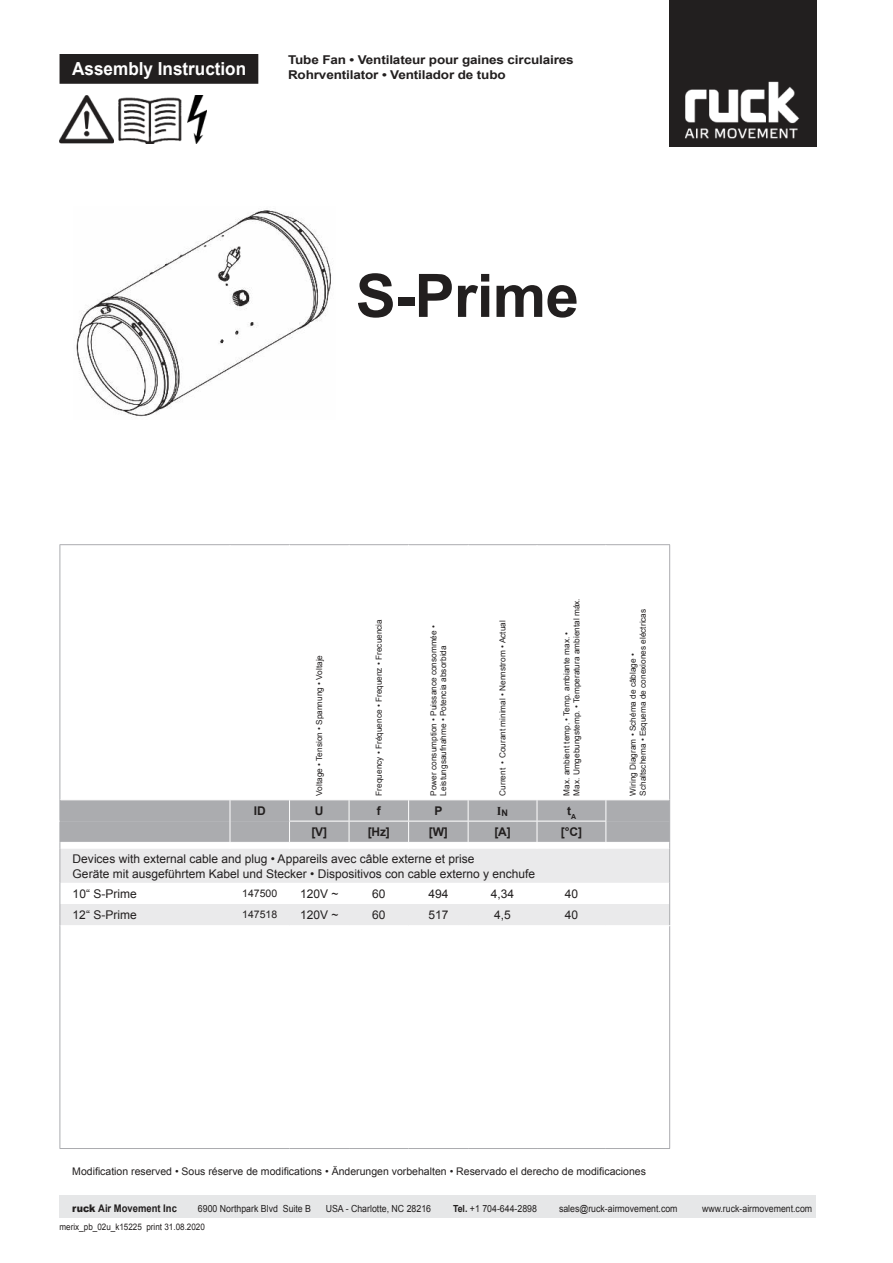
<style>
.page{position:relative;width:893px;height:1263px;background:#fff}
.page>*{position:absolute;margin:0;border:0;box-sizing:border-box;transform-origin:0 0}
.t1{font:700 60px "Arial";letter-spacing:-.01em;color:#221f1f}
.t2{font:700 18px "Arial";color:#fff;scale:.95 1}
.t3{font:700 12.15px/15px "Arial";letter-spacing:-.01em;color:#221f1f;scale:1.11 1}
.t4{font:12px/14.4px "Arial";color:#221f1f}
.t5{font:700 12px "Arial";color:#221f1f}
.t6{font:700 12px "Times New Roman";color:#221f1f}
.t7{font:10.5px "Arial";color:#221f1f}
.t8{font:700 10.5px "Arial";color:#221f1f;scale:.9 1}
.t9{font:9.75px "Arial";color:#221f1f;scale:.9 1}
.t10{font:9px "Arial";color:#221f1f;scale:.9 1}
.t11{font:8.25px/9.8px "Arial";color:#221f1f}
.s1{font-weight:900}
.s2{font-weight:700}
</style>
<div class="page">
<div style="left:60px;top:55px;width:198px;height:28px;background:#221f1f"></div>
<div style="left:60px;top:54px;width:198px;height:30px;border:2px solid #221f1f"></div>
<div style="left:60px;top:1195px;width:756px;height:22px;background:#e6e7e8"></div>
<hr style="left:60px;top:544px;width:170px;height:1px;background:#abacaf">
<hr style="left:60px;top:545px;width:1px;height:255px;background:#abacaf">
<hr style="left:230px;top:544px;width:60px;height:1px;background:#abacaf">
<hr style="left:290px;top:544px;width:59px;height:1px;background:#abacaf">
<hr style="left:349px;top:544px;width:60px;height:1px;background:#abacaf">
<hr style="left:409px;top:544px;width:59px;height:1px;background:#abacaf">
<hr style="left:468px;top:544px;width:69px;height:1px;background:#abacaf">
<hr style="left:537px;top:544px;width:69px;height:1px;background:#abacaf">
<hr style="left:606px;top:544px;width:64px;height:1px;background:#abacaf">
<hr style="left:669px;top:545px;width:1px;height:255px;background:#abacaf">
<hr style="left:60px;top:926px;width:1px;height:222px;background:#abacaf">
<hr style="left:669px;top:926px;width:1px;height:222px;background:#abacaf">
<hr style="left:60px;top:1148px;width:170px;height:1px;background:#abacaf">
<hr style="left:230px;top:1148px;width:60px;height:1px;background:#abacaf">
<hr style="left:290px;top:1148px;width:59px;height:1px;background:#abacaf">
<hr style="left:349px;top:1148px;width:60px;height:1px;background:#abacaf">
<hr style="left:409px;top:1148px;width:59px;height:1px;background:#abacaf">
<hr style="left:468px;top:1148px;width:69px;height:1px;background:#abacaf">
<hr style="left:537px;top:1148px;width:69px;height:1px;background:#abacaf">
<hr style="left:606px;top:1148px;width:64px;height:1px;background:#abacaf">
<hr style="left:60px;top:799px;width:170px;height:1px;background:#fff">
<svg style="left:60px;top:800px;width:610px;height:126px"></svg>
<img style="left:670px;top:0;width:146px;height:147px">
<img style="left:60px;top:96px;width:53px;height:48px">
<img style="left:118px;top:97px;width:64px;height:47px">
<img style="left:187px;top:96px;width:19px;height:47px">
<img style="left:76px;top:210px;width:255px;height:207px">
<h2 class="t2" style="left:72px;top:62px;width:185px">Assembly Instruction</h2>
<h3 class="t3" style="left:288px;top:53px;width:259px">Tube Fan • Ventilateur pour gaines circulaires<br>Rohrventilator • Ventilador de tubo</h3>
<h1 class="t1" style="left:356px;top:273px;width:225px">S-Prime</h1>
<p class="t11" style="left:315px;top:795px;width:142px;rotate:-90deg">Voltage • Tension • Spannung • Voltaje</p>
<p class="t11" style="left:375px;top:795px;width:178px;rotate:-90deg">Frequency • Fréquence • Frequenz • Frecuencia</p>
<p class="t11" style="left:429px;top:795px;width:172px;rotate:-90deg">Power consumption • Puissance consommée •<br>Leistungsaufnahme • Potencia absorbida</p>
<p class="t11" style="left:499px;top:795px;width:177px;rotate:-90deg">Current • Courant minimal • Nennstrom • Actual</p>
<p class="t11" style="left:563px;top:795px;width:199px;rotate:-90deg">Max. ambient temp. • Temp. ambiante max. •<br>Max. Umgebungstemp. • Temperatura ambiental máx.</p>
<p class="t11" style="left:629px;top:795px;width:188px;rotate:-90deg">Wiring Diagram • Schéma de câblage •<br>Schaltschema • Esquema de conexiones eléctricas</p>
<h3 class="t5" style="left:254px;top:806px;width:13px">ID</h3>
<h3 class="t5" style="left:315px;top:806px;width:10px">U</h3>
<h3 class="t5" style="left:377px;top:806px;width:5px">f</h3>
<h3 class="t5" style="left:434px;top:806px;width:10px">P</h3>
<h3 class="t6" style="left:497px;top:803px;width:13px">I<sub>N</sub></h3>
<h3 class="t5" style="left:567px;top:806px;width:11px">t<sub>A</sub></h3>
<h3 class="t5" style="left:311px;top:827px;width:17px">[V]</h3>
<h3 class="t5" style="left:368px;top:827px;width:24px">[Hz]</h3>
<h3 class="t5" style="left:429px;top:827px;width:21px">[W]</h3>
<h3 class="t5" style="left:494px;top:827px;width:18px">[A]</h3>
<h3 class="t5" style="left:561px;top:827px;width:23px">[°C]</h3>
<h3 class="t4" style="left:73px;top:853px;width:464px">Devices with external cable and plug • Appareils avec câble externe et prise<br>Geräte mit ausgeführtem Kabel und Stecker • Dispositivos con cable externo y enchufe</h3>
<h3 class="t4" style="left:73px;top:888px;width:66px">10“ S-Prime</h3>
<p class="t7" style="left:242px;top:889px;width:37px">147500</p>
<h3 class="t4" style="left:300px;top:887px;width:40px">120V ~</h3>
<h3 class="t4" style="left:372px;top:887px;width:15px">60</h3>
<h3 class="t4" style="left:428px;top:887px;width:22px">494</h3>
<h3 class="t4" style="left:491px;top:887px;width:25px">4,34</h3>
<h3 class="t4" style="left:565px;top:887px;width:15px">40</h3>
<h3 class="t4" style="left:73px;top:909px;width:66px">12“ S-Prime</h3>
<p class="t7" style="left:242px;top:911px;width:37px">147518</p>
<h3 class="t4" style="left:300px;top:909px;width:40px">120V ~</h3>
<h3 class="t4" style="left:372px;top:909px;width:15px">60</h3>
<h3 class="t4" style="left:428px;top:909px;width:22px">517</h3>
<h3 class="t4" style="left:494px;top:909px;width:18px">4,5</h3>
<h3 class="t4" style="left:565px;top:909px;width:15px">40</h3>
<p class="t7" style="left:72px;top:1164px;width:575px">Modification reserved • Sous réserve de modifications • Änderungen vorbehalten • Reservado el derecho de modificaciones</p>
<p class="t8" style="left:72px;top:1204px;width:118px"><span class="s1">ruck</span> Air Movement Inc</p>
<p class="t9" style="left:198px;top:1205px;width:127px">6900 Northpark Blvd Suite B</p>
<p class="t9" style="left:326px;top:1205px;width:119px">USA - Charlotte, NC 28216</p>
<p class="t9" style="left:453px;top:1205px;width:95px"><span class="s2">Tel.</span> +1 704-644-2898</p>
<p class="t9" style="left:559px;top:1205px;width:133px">sales@ruck-airmovement.com</p>
<p class="t9" style="left:702px;top:1205px;width:124px">www.ruck-airmovement.com</p>
<p class="t10" style="left:60px;top:1223px;width:163px">merix_pb_02u_k15225 print 31.08.2020</p>
</div>
